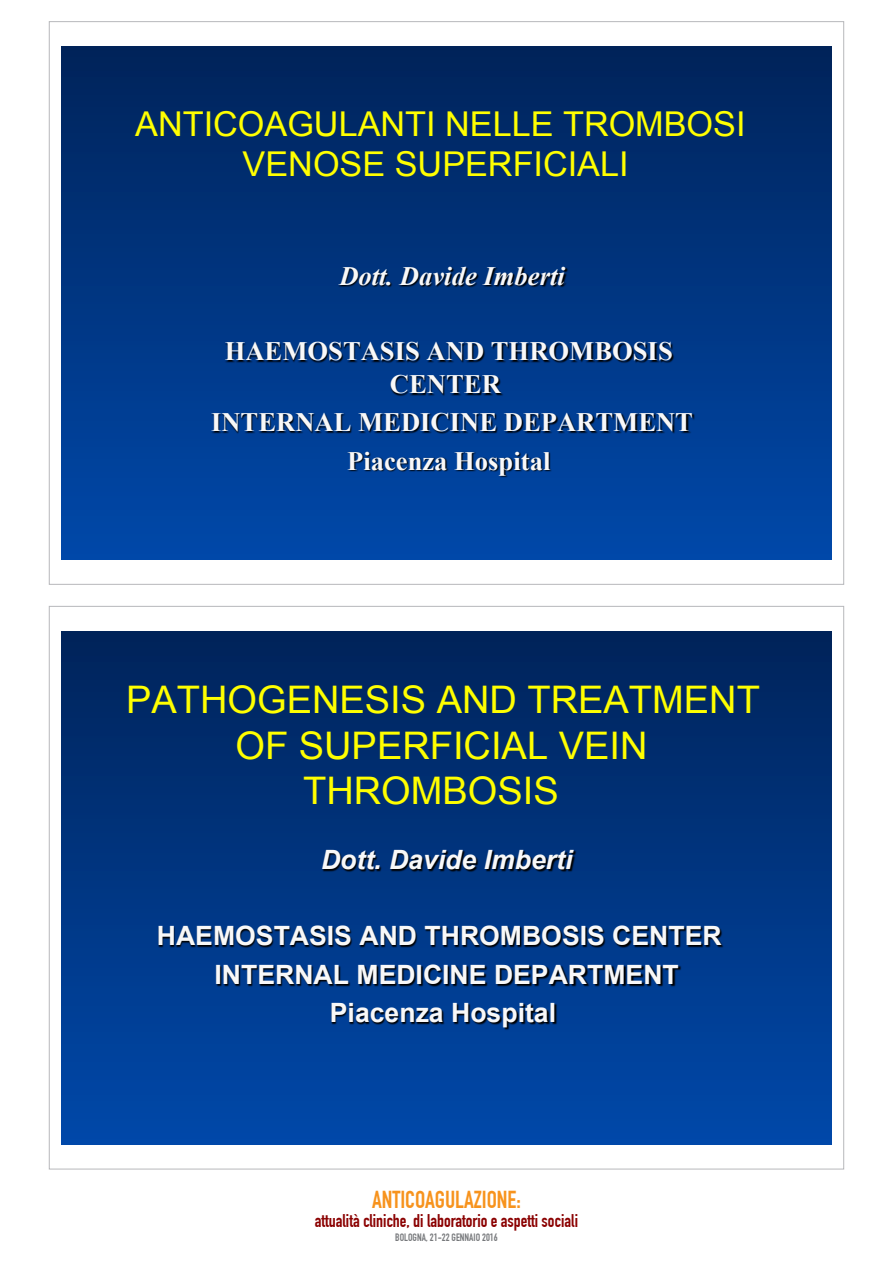
<style>
.page{position:relative;width:893px;height:1263px;background:#fff}
.page>*{position:absolute;margin:0;border:0;box-sizing:border-box;transform-origin:0 0}
.t1{font:37.95px "Arial";color:#ff0}
.t2{font:34.2px/40.8px "Arial";color:#ff0;text-align:center}
.t3{font:700 26.55px/32.5px "Times New Roman";color:#f8f8f8;text-align:center}
.t4{font:700 26.55px/38.5px "Arial";color:#f8f8f8;text-align:center}
.t5{font:italic 700 26.55px "Times New Roman";color:#f8f8f8}
.t6{font:italic 700 26.55px "Arial";color:#f8f8f8}
.t7{font:700 24px "DIN Condensed";color:#f7931d}
.t8{font:700 18px "DIN Condensed";color:#8b0202}
.t9{font:700 10.5px "DIN Condensed";color:#76787b}
</style>
<div class="page">
<div style="left:62px;top:46px;width:769px;height:514px;background:linear-gradient(to bottom,#00235a,#0048aa)"></div>
<img style="left:334px;top:255px;width:236px;height:41px">
<img style="left:449px;top:286px;width:8px;height:38px">
<img style="left:222px;top:324px;width:455px;height:48px">
<img style="left:387px;top:364px;width:119px;height:31px">
<img style="left:201px;top:395px;width:497px;height:47px">
<img style="left:344px;top:434px;width:211px;height:47px">
<div style="left:62px;top:631px;width:769px;height:513px;background:linear-gradient(to bottom,#00235a,#0049aa)"></div>
<img style="left:316px;top:840px;width:263px;height:41px">
<img style="left:444px;top:871px;width:8px;height:38px">
<img style="left:154px;top:909px;width:573px;height:47px">
<img style="left:204px;top:948px;width:480px;height:47px">
<img style="left:327px;top:986px;width:234px;height:47px">
<p class="t2" style="left:135px;top:104px;width:612px">ANTICOAGULANTI NELLE TROMBOSI<br>VENOSE SUPERFICIALI</p>
<p class="t5" style="left:339px;top:257px;width:227px">Dott. Davide Imberti</p>
<p class="t3" style="left:225px;top:334px;width:450px">HAEMOSTASIS AND THROMBOSIS<br>CENTER</p>
<p class="t3" style="left:211px;top:402px;width:483px;line-height:39px">INTERNAL MEDICINE DEPARTMENT<br>Piacenza Hospital</p>
<p class="t1" style="left:126px;top:675px;width:635px">PATHOGENESIS AND TREATMENT</p>
<p class="t1" style="left:235px;top:720px;width:413px">OF SUPERFICIAL VEIN</p>
<p class="t1" style="left:303px;top:766px;width:257px">THROMBOSIS</p>
<p class="t6" style="left:321px;top:842px;width:253px">Dott. Davide Imberti</p>
<p class="t4" style="left:157px;top:917px;width:566px">HAEMOSTASIS AND THROMBOSIS CENTER<br>INTERNAL MEDICINE DEPARTMENT<br>Piacenza Hospital</p>
<p class="t7" style="left:372px;top:1185px;width:150px">ANTICOAGULAZIONE:</p>
<p class="t8" style="left:315px;top:1210px;width:265px">attualità cliniche, di laboratorio e aspetti sociali</p>
<p class="t9" style="left:395px;top:1231px;width:104px">BOLOGNA, 21-22 GENNAIO 2016</p>
</div>
